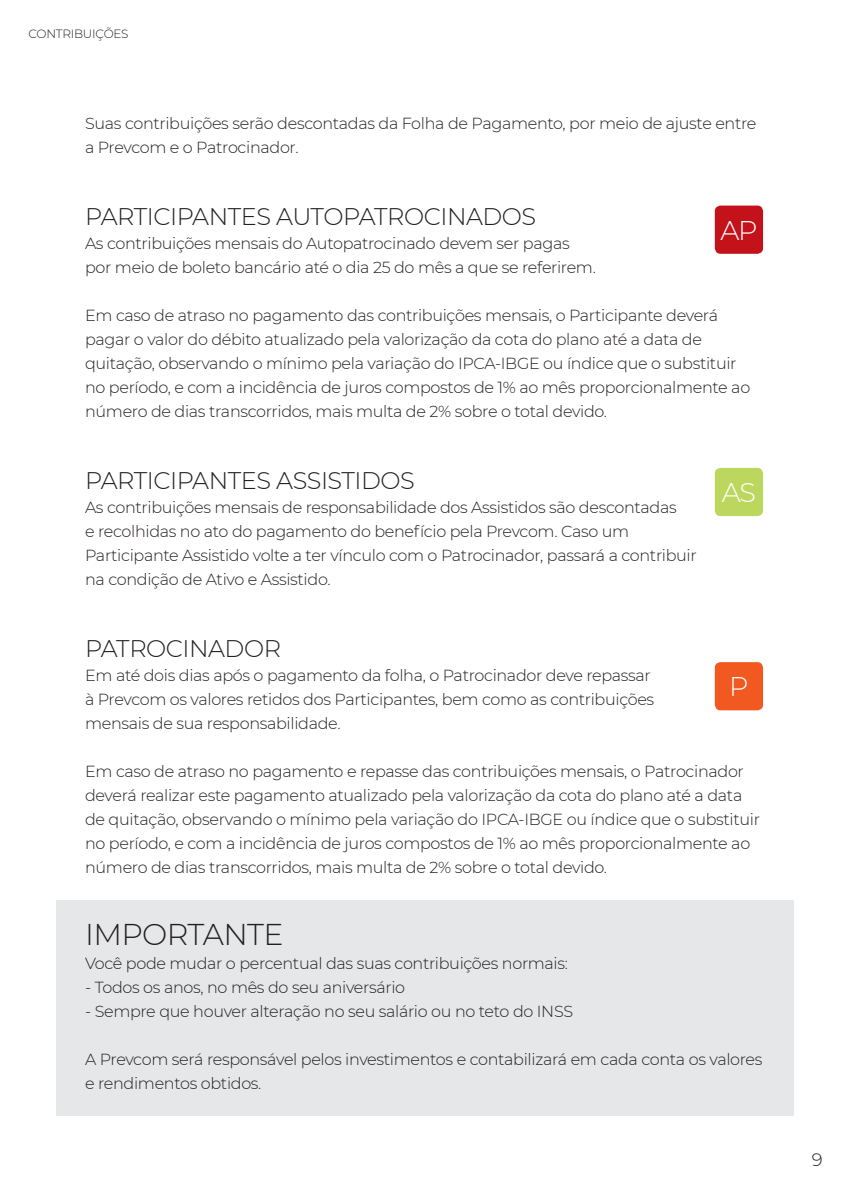
<style>
.page{position:relative;width:851px;height:1191px;background:#fff}
.page>*{position:absolute;margin:0;border:0;box-sizing:border-box;transform-origin:0 0}
.t1{font:300 30px "Montserrat";letter-spacing:-.02em;color:#231f20}
.t2{font:300 27px "Montserrat";color:#fff}
.t3{font:300 24px "Montserrat";letter-spacing:-.02em;color:#231f20}
.t4{font:300 18px "Montserrat";color:#231f20}
.t5{font:300 16px/24px "Montserrat";letter-spacing:-.02em;color:#231f20}
.t6{font:300 12px "Montserrat";letter-spacing:-.02em;color:#231f20}
</style>
<div class="page">
<div style="left:57px;top:900px;width:737px;height:215px;background:#e6e7e9"></div>
<div style="left:714px;top:206px;width:49px;height:48px;background:#c4121a;border-radius:6px"></div>
<div style="left:714px;top:662px;width:49px;height:48px;background:#f15921;border-radius:6px"></div>
<div style="left:714px;top:468px;width:49px;height:48px;background:#bbd75e;border-radius:6px"></div>
<p class="t6" style="left:28px;top:26px;width:102px">CONTRIBUIÇÕES</p>
<p class="t5" style="left:85px;top:111px;width:672px">Suas contribuições serão descontadas da Folha de Pagamento, por meio de ajuste entre a Prevcom e o Patrocinador.</p>
<p class="t3" style="left:85px;top:200px;width:452px">PARTICIPANTES AUTOPATROCINADOS</p>
<p class="t5" style="left:85px;top:231px;width:512px">As contribuições mensais do Autopatrocinado devem ser pagas por meio de boleto bancário até o dia 25 do mês a que se referirem.</p>
<p class="t5" style="left:85px;top:303px;width:666px">Em caso de atraso no pagamento das contribuições mensais, o Participante deverá pagar o valor do débito atualizado pela valorização da cota do plano até a data de quitação, observando o mínimo pela variação do IPCA-IBGE ou índice que o substituir no período, e com a incidência de juros compostos de 1% ao mês proporcionalmente ao número de dias transcorridos, mais multa de 2% sobre o total devido.</p>
<p class="t2" style="left:720px;top:212px;width:38px">AP</p>
<p class="t3" style="left:85px;top:464px;width:331px">PARTICIPANTES ASSISTIDOS</p>
<p class="t5" style="left:85px;top:495px;width:613px">As contribuições mensais de responsabilidade dos Assistidos são descontadas<br>e recolhidas no ato do pagamento do benefício pela Prevcom. Caso um Participante Assistido volte a ter vínculo com o Patrocinador, passará a contribuir na condição de Ativo e Assistido.</p>
<p class="t2" style="left:721px;top:474px;width:36px">AS</p>
<p class="t3" style="left:85px;top:632px;width:197px">PATROCINADOR</p>
<p class="t5" style="left:85px;top:663px;width:570px">Em até dois dias após o pagamento da folha, o Patrocinador deve repassar à Prevcom os valores retidos dos Participantes, bem como as contribuições mensais de sua responsabilidade.</p>
<p class="t5" style="left:85px;top:759px;width:676px">Em caso de atraso no pagamento e repasse das contribuições mensais, o Patrocinador deverá realizar este pagamento atualizado pela valorização da cota do plano até a data de quitação, observando o mínimo pela variação do IPCA-IBGE ou índice que o substituir no período, e com a incidência de juros compostos de 1% ao mês proporcionalmente ao número de dias transcorridos, mais multa de 2% sobre o total devido.</p>
<p class="t2" style="left:729px;top:668px;width:21px">P</p>
<p class="t1" style="left:85px;top:914px;width:200px">IMPORTANTE</p>
<p class="t5" style="left:85px;top:951px;width:484px">Você pode mudar o percentual das suas contribuições normais:</p>
<p class="t5" style="left:85px;top:975px;width:321px">- Todos os anos, no mês do seu aniversário</p>
<p class="t5" style="left:85px;top:999px;width:489px">- Sempre que houver alteração no seu salário ou no teto do INSS</p>
<p class="t5" style="left:85px;top:1047px;width:678px">A Prevcom será responsável pelos investimentos e contabilizará em cada conta os valores e rendimentos obtidos.</p>
<p class="t4" style="left:811px;top:1147px;width:12px">9</p>
</div>
